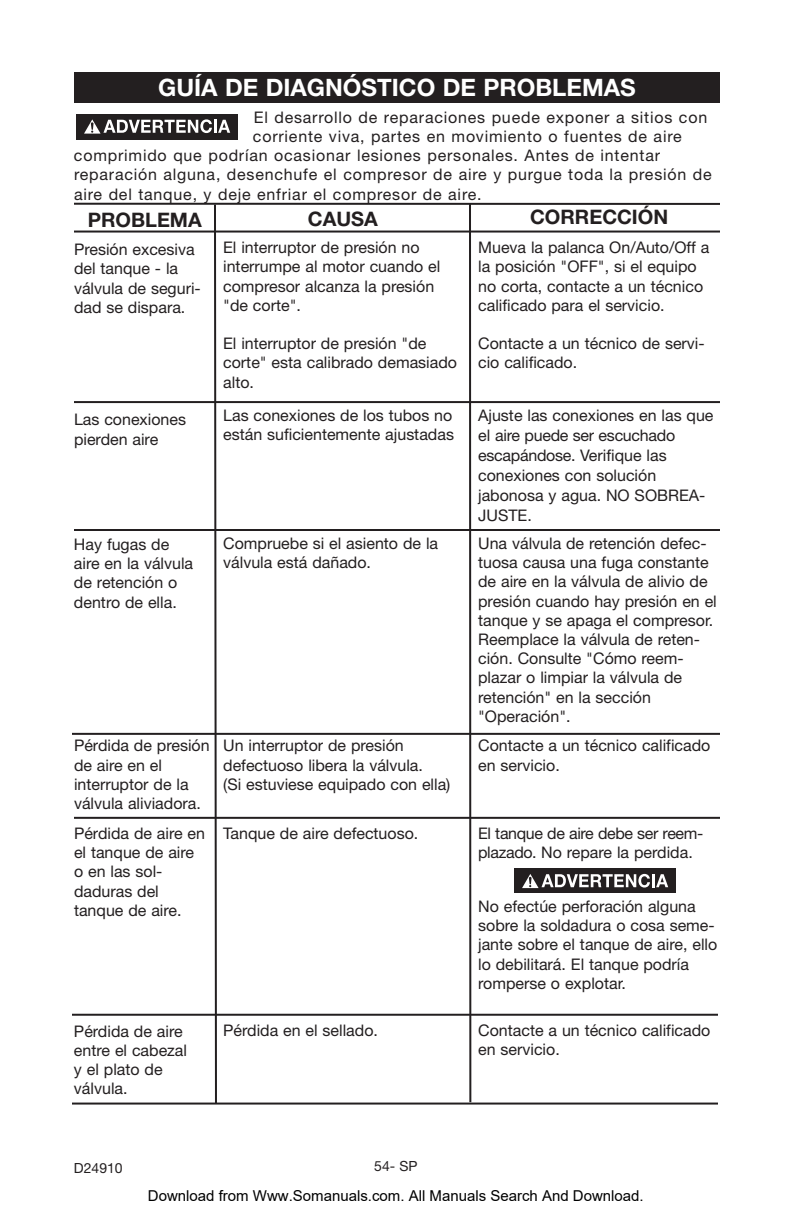
<style>
.page{position:relative;width:792px;height:1224px;background:#fff}
.page>*{position:absolute;margin:0;border:0;box-sizing:border-box;transform-origin:0 0}
.t1{font:700 24px "Helvetica Neue";color:#fff}
.t2{font:700 20px "Helvetica Neue";color:#231f20}
.t3{font:16px/19.2px "Helvetica Neue";color:#231f20}
.t4{font:16px "Helvetica Neue";letter-spacing:.05em;color:#231f20}
.t5{font:16px/19.2px "Helvetica Neue";letter-spacing:-.02em;color:#231f20}
.t6{font:15px "Arial";color:#000}
.t7{font:14px "Helvetica Neue";color:#231f20}
</style>
<div class="page">
<div style="left:74px;top:72px;width:646px;height:31px;background:#231f20"></div>
<svg style="left:76px;top:139px;width:162px;height:1px"></svg>
<div style="left:76px;top:114px;width:162px;height:25px;background:#231f20"></div>
<svg style="left:84px;top:119px;width:146px;height:15px"></svg>
<hr style="left:74px;top:203px;width:646px;height:2px;background:#231f20">
<hr style="left:74px;top:231px;width:646px;height:2px;background:#231f20">
<hr style="left:469px;top:204px;width:2px;height:898px;background:#231f20">
<svg style="left:213px;top:204px;width:5px;height:899px"></svg>
<hr style="left:74px;top:401px;width:646px;height:2px;background:#231f20">
<hr style="left:72px;top:733px;width:648px;height:2px;background:#231f20">
<hr style="left:74px;top:817px;width:646px;height:2px;background:#231f20">
<hr style="left:72px;top:1014px;width:646px;height:2px;background:#231f20">
<hr style="left:72px;top:1103px;width:646px;height:2px;background:#231f20">
<hr style="left:74px;top:529px;width:646px;height:2px;background:#231f20">
<div style="left:514px;top:868px;width:162px;height:25px;background:#231f20"></div>
<svg style="left:522px;top:874px;width:146px;height:14px"></svg>
<h1 class="t1" style="left:158px;top:79px;width:479px">GUÍA DE DIAGNÓSTICO DE PROBLEMAS</h1>
<p class="t4" style="left:254px;top:111px;width:455px">El desarrollo de reparaciones puede exponer a sitios con</p>
<p class="t4" style="left:253px;top:131px;width:430px">corriente viva, partes en movimiento o fuentes de aire</p>
<p class="t4" style="left:74px;top:150px;width:588px">comprimido que podrían ocasionar lesiones personales. Antes de intentar</p>
<p class="t4" style="left:74px;top:169px;width:639px">reparación alguna, desenchufe el compresor de aire y purgue toda la presión de</p>
<p class="t4" style="left:74px;top:188px;width:409px">aire del tanque, y deje enfriar el compresor de aire.</p>
<p class="t2" style="left:88px;top:213px;width:116px">PROBLEMA</p>
<p class="t2" style="left:308px;top:212px;width:72px">CAUSA</p>
<p class="t2" style="left:530px;top:210px;width:140px">CORRECCIÓN</p>
<p class="t3" style="left:223px;top:239px;width:219px">El interruptor de presión no interrumpe al motor cuando el compresor alcanza la presión "de corte".</p>
<p class="t3" style="left:223px;top:335px;width:235px">El interruptor de presión "de corte" esta calibrado demasiado alto.</p>
<p class="t3" style="left:478px;top:239px;width:233px">Mueva la palanca On/Auto/Off a la posición "OFF", si el equipo no corta, contacte a un técnico calificado para el servicio.</p>
<p class="t3" style="left:478px;top:335px;width:228px">Contacte a un técnico de servi&shy;cio calificado.</p>
<p class="t3" style="left:74px;top:241px;width:128px">Presión excesiva del tanque - la válvula de seguri&shy;dad se dispara.</p>
<p class="t3" style="left:74px;top:412px;width:114px">Las conexiones pierden aire</p>
<p class="t3" style="left:223px;top:407px;width:232px">Las conexiones de los tubos no están suficientemente ajustadas</p>
<p class="t3" style="left:478px;top:407px;width:237px;line-height:20px">Ajuste las conexiones en las que el aire puede ser escuchado escapándose. Verifique las conexiones con solución jabonosa y agua. NO SOBREA-<br>JUSTE.</p>
<p class="t3" style="left:74px;top:536px;width:121px">Hay fugas de aire en la válvula de retención o dentro de ella.</p>
<p class="t3" style="left:223px;top:535px;width:216px">Compruebe si el asiento de la válvula está dañado.</p>
<p class="t3" style="left:478px;top:535px;width:240px">Una válvula de retención defec&shy;tuosa causa una fuga constante de aire en la válvula de alivio de presión cuando hay presión en el tanque y se apaga el compresor.<br>Reemplace la válvula de reten&shy;ción. Consulte "Cómo reem&shy;plazar o limpiar la válvula de retención" en la sección "Operación".</p>
<p class="t3" style="left:74px;top:738px;width:137px">Pérdida de presión de aire en el interruptor de la válvula aliviadora.</p>
<p class="t3" style="left:223px;top:738px;width:229px">Un interruptor de presión defectuoso libera la válvula.<br>(Si estuviese equipado con ella)</p>
<p class="t3" style="left:478px;top:738px;width:234px">Contacte a un técnico calificado en servicio.</p>
<p class="t3" style="left:74px;top:825px;width:133px">Pérdida de aire en el tanque de aire o en las sol&shy;daduras del tanque de aire.</p>
<p class="t3" style="left:223px;top:825px;width:197px">Tanque de aire defectuoso.</p>
<p class="t5" style="left:478px;top:825px;width:227px">El tanque de aire debe ser reem&shy;plazado. No repare la perdida.</p>
<p class="t3" style="left:478px;top:898px;width:241px">No efectúe perforación alguna sobre la soldadura o cosa seme&shy;jante sobre el tanque de aire, ello lo debilitará. El tanque podría romperse o explotar.</p>
<p class="t3" style="left:74px;top:1023px;width:115px">Pérdida de aire entre el cabezal y el plato de válvula.</p>
<p class="t3" style="left:223px;top:1022px;width:156px">Pérdida en el sellado.</p>
<p class="t3" style="left:478px;top:1022px;width:234px">Contacte a un técnico calificado en servicio.</p>
<p class="t7" style="left:74px;top:1163px;width:50px">D24910</p>
<p class="t7" style="left:374px;top:1161px;width:45px">54- SP</p>
<p class="t6" style="left:148px;top:1187px;width:497px">Download from Www.Somanuals.com. All Manuals Search And Download.</p>
</div>
